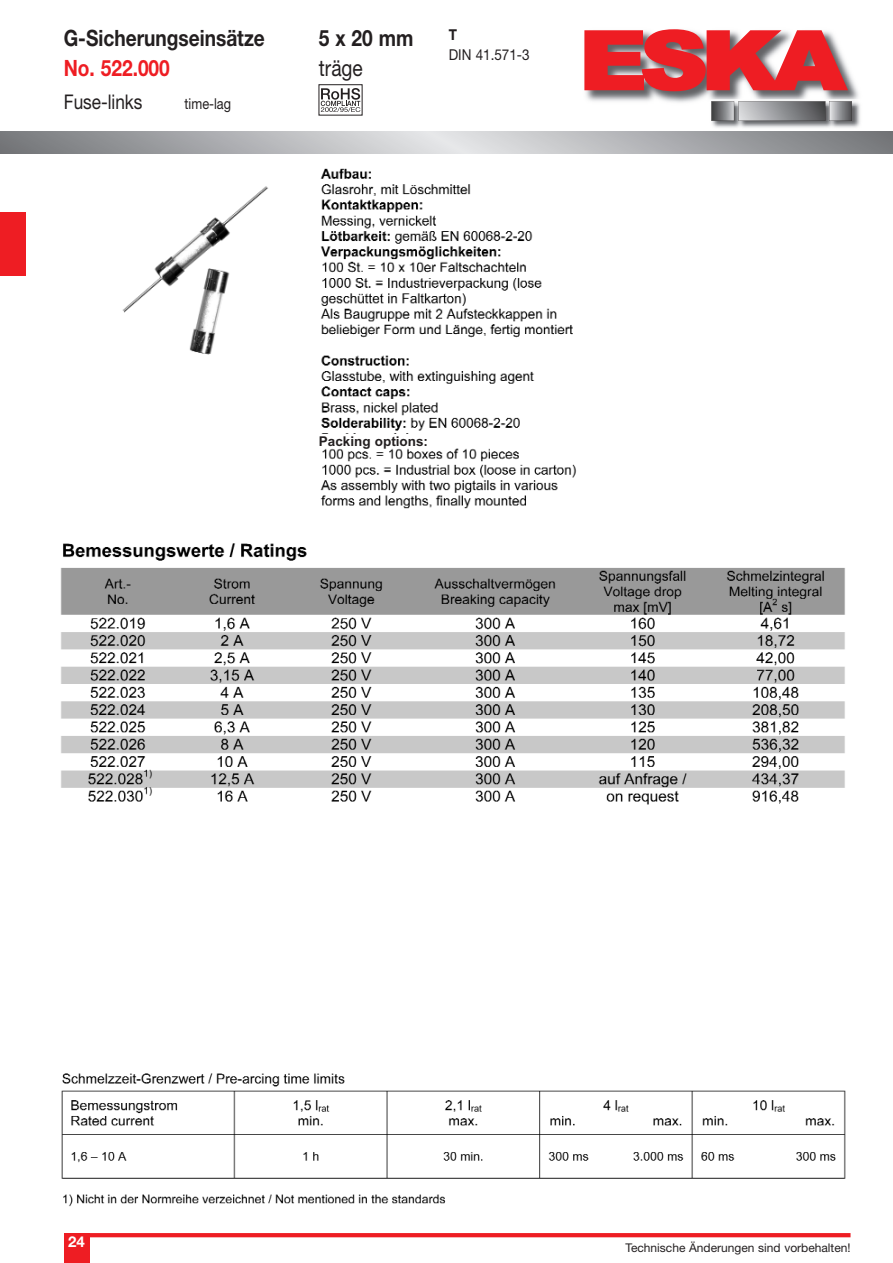
<style>
.page{position:relative;width:893px;height:1263px;background:#fff}
.page>*{position:absolute;margin:0;border:0;box-sizing:border-box;transform-origin:0 0}
.t1{font:700 22.5px "Helvetica Neue";color:#231f20;scale:.85 1}
.t2{font:700 22.5px "Helvetica Neue";color:#ee1d23;scale:.85 1}
.t3{font:22.5px "Helvetica Neue";color:#231f20;scale:.85 1}
.t4{font:20.25px "Helvetica Neue";color:#231f20;scale:.85 1}
.t5{font:15px "Helvetica Neue";color:#231f20;scale:.9 1}
.t6{font:15px "Helvetica Neue";color:#231f20;scale:.85 1}
.t7{font:700 15px "Helvetica Neue";color:#fff}
.t8{font:700 15px "Helvetica Neue";color:#231f20;scale:.9 1}
.t9{font:700 13.5px "Arial";color:#231f20}
.t10{font:12px "Helvetica Neue";color:#231f20}
</style>
<div class="page">
<svg style="left:89px;top:1233px;width:761px;height:4px;background:#ee2026"></svg>
<div style="left:64px;top:1233px;width:25px;height:30px;background:#ee1d23"></div>
<img style="left:585px;top:69px;width:274px;height:34px">
<svg style="left:584px;top:29px;width:264px;height:62px;background:#db484d"></svg>
<img style="left:709px;top:99px;width:151px;height:29px">
<svg style="left:711px;top:101px;width:141px;height:20px;background:#8c8c8f"></svg>
<svg style="left:0;top:132px;width:893px;height:21px;background:#acadb0"></svg>
<img style="left:60px;top:543px;width:786px;height:664px">
<div style="left:0;top:213px;width:26px;height:63px;background:#ee1d23"></div>
<div style="left:318px;top:84px;width:45px;height:32px;border:1px solid #231f20"></div>
<svg style="left:321px;top:88px;width:39px;height:24px"></svg>
<img style="left:122px;top:168px;width:455px;height:341px">
<div style="left:319px;top:434px;width:125px;height:14px;background:#fff"></div>
<h1 class="t1" style="left:64px;top:30px;width:238px">G-Sicherungseinsätze</h1>
<h1 class="t1" style="left:319px;top:30px;width:113px">5 x 20 mm</h1>
<h1 class="t2" style="left:64px;top:60px;width:126px">No. 522.000</h1>
<h1 class="t3" style="left:319px;top:60px;width:53px">träge</h1>
<h2 class="t4" style="left:64px;top:94px;width:94px">Fuse-links</h2>
<p class="t6" style="left:185px;top:98px;width:56px">time-lag</p>
<p class="t8" style="left:449px;top:30px;width:11px">T</p>
<p class="t5" style="left:449px;top:50px;width:91px">DIN 41.571-3</p>
<p class="t9" style="left:319px;top:436px;width:111px">Packing options:</p>
<p class="t7" style="left:68px;top:1236px;width:18px">24</p>
<p class="t10" style="left:625px;top:1244px;width:227px">Technische Änderungen sind vorbehalten!</p>
</div>
